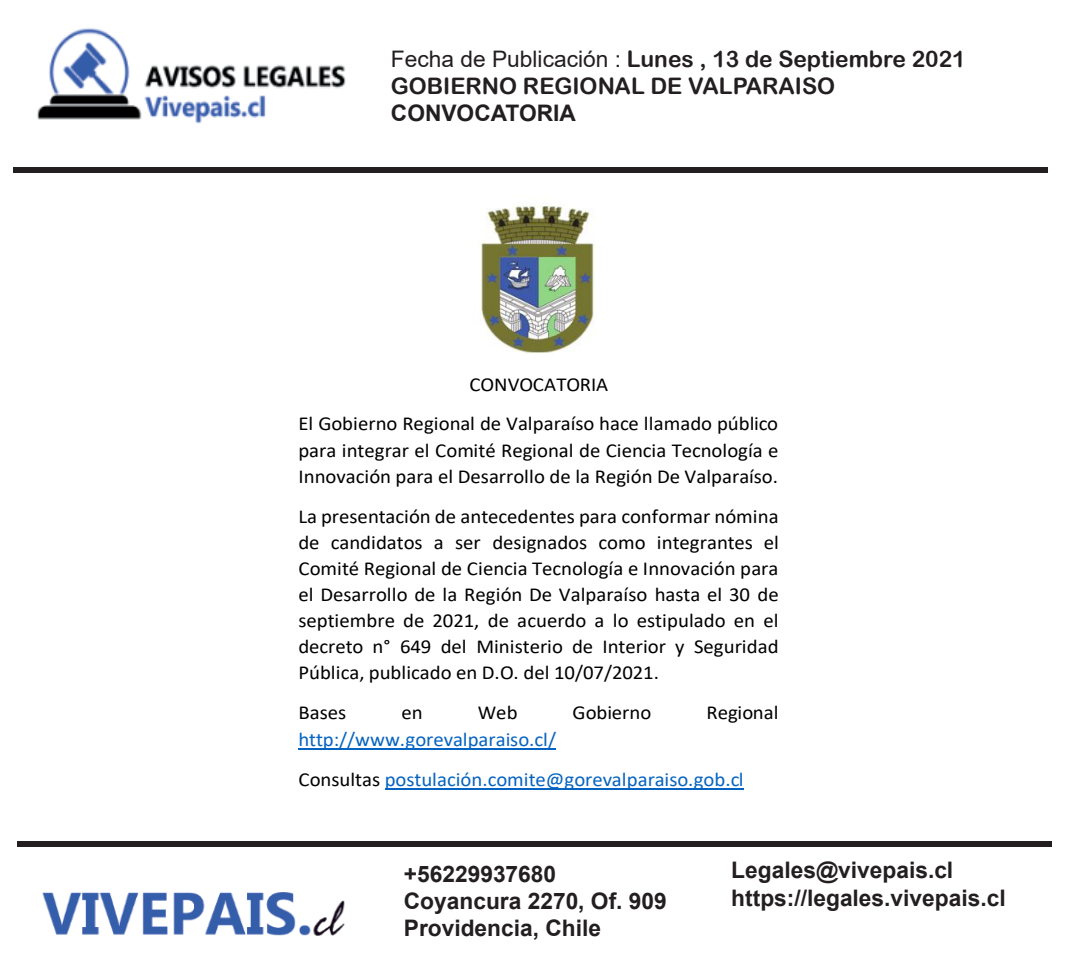
<style>
.page{position:relative;width:1071px;height:977px;background:#fff}
.page>*{position:absolute;margin:0;border:0;box-sizing:border-box;transform-origin:0 0}
.t1{font:700 22.75px/27.3px "Arial";color:#231f20}
.t2{font:22.75px/27.3px "Arial Rounded MT Bold";color:#231f20}
.t3{font:19.78px/26.1px "Calibri";color:#000;text-align:center;scale:1.05 1}
.t4{font:19.78px/40.4px "Calibri";color:#0563c1;scale:1.05 1}
.s1{font-family:"Arial"}
.s2{color:#000}
</style>
<div class="page">
<img style="left:37px;top:28px;width:309px;height:96px">
<div style="left:13px;top:167px;width:1035px;height:5px;background:#231f20"></div>
<div style="left:17px;top:841px;width:1034px;height:6px;background:#231f20"></div>
<img style="left:42px;top:892px;width:303px;height:44px">
<hr style="left:298px;top:748px;width:258px;height:1px;background:#0563c1">
<hr style="left:385px;top:788px;width:359px;height:2px;background:#0563c1">
<img style="left:480px;top:204px;width:115px;height:150px">
<p class="t2" style="left:391px;top:45px;width:576px"><span class="s1">Fecha de Publicación :</span> Lunes , 13 de Septiembre 2021<br>GOBIERNO REGIONAL DE VALPARAISO</p>
<p class="t1" style="left:391px;top:100px;width:186px">CONVOCATORIA</p>
<p class="t3" style="left:298px;top:364px;width:458px;line-height:39.7px">CONVOCATORIA<br>El Gobierno Regional de Valparaíso hace llamado público</p>
<p class="t3" style="left:298px;top:436px;width:459px;text-align:left">para integrar el Comité Regional de Ciencia Tecnología e<br>Innovación para el Desarrollo de la Región De Valparaíso.</p>
<p class="t3" style="left:298px;top:503px;width:459px;text-align:justify">La presentación de antecedentes para conformar nómina de candidatos a ser designados como integrantes el Comité Regional de Ciencia Tecnología e Innovación para el Desarrollo de la Región De Valparaíso hasta el 30 de septiembre de 2021, de acuerdo a lo estipulado en el decreto n° 649 del Ministerio de Interior y Seguridad Pública, publicado en D.O. del 10/07/2021.</p>
<p class="t3" style="left:298px;top:699px;width:47px">Bases</p>
<p class="t3" style="left:401px;top:699px;width:22px">en</p>
<p class="t3" style="left:478px;top:699px;width:39px">Web</p>
<p class="t3" style="left:573px;top:699px;width:77px">Gobierno</p>
<p class="t3" style="left:706px;top:699px;width:70px">Regional</p>
<p class="t4" style="left:298px;top:718px;width:426px">http://www.gorevalparaiso.cl/<br><span class="s2">Consultas</span> postulación.comite@gorevalparaiso.gob.cl</p>
<p class="t1" style="left:404px;top:860px;width:265px">+56229937680<br>Coyancura 2270, Of. 909<br>Providencia, Chile</p>
<p class="t1" style="left:731px;top:857px;width:276px">Legales@vivepais.cl https://legales.vivepais.cl</p>
</div>
